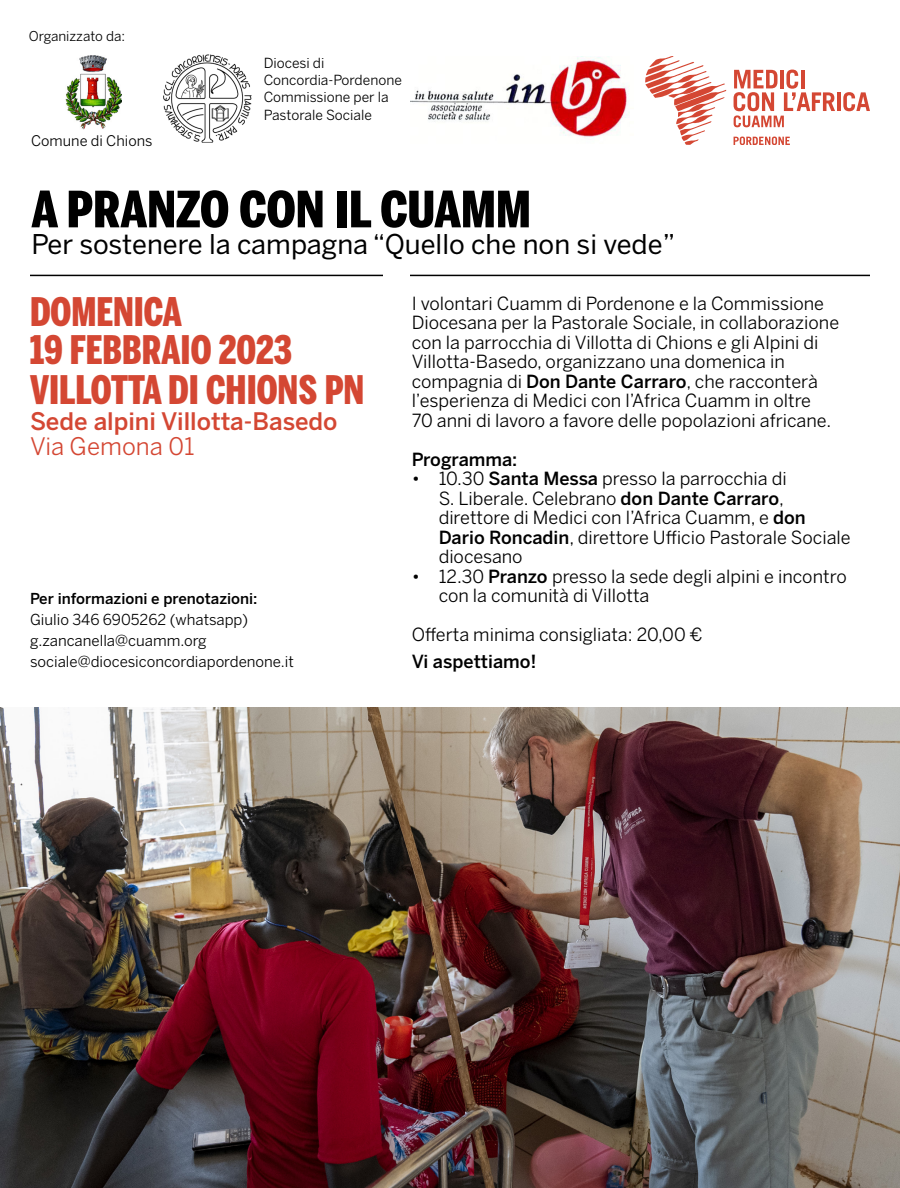
<style>
.page{position:relative;width:900px;height:1188px;background:#fff}
.page>*{position:absolute;margin:0;border:0;box-sizing:border-box;transform-origin:0 0}
.t1{font:900 49.5px "Benton Sans Compressed";color:#000;scale:1.1 1}
.t2{font:900 39px "Benton Sans Compressed";color:#d44733}
.t3{font:27px "Benton Sans";color:#000}
.t4{font:500 24px "Benton Sans";color:#d44733}
.t5{font:24px "Benton Sans";color:#d44733}
.t6{font:18px/19.5px "Benton Sans";color:#000}
.t7{font:500 18px "Benton Sans";color:#000}
.t8{font:15px "Benton Sans";color:#000}
.t9{font:500 15px "Benton Sans";color:#000}
.t10{font:14.55px "Benton Sans";color:#000}
.t11{font:13.8px/17.2px "Benton Sans";color:#000}
.t12{font:13.5px "Benton Sans";color:#000}
.s1{font-weight:500}
</style>
<div class="page">
<hr style="left:30px;top:274px;width:840px;height:2px;background:#000">
<div style="left:383px;top:266px;width:27px;height:23px;background:#fff"></div>
<img style="left:0;top:707px;width:900px;height:480px">
<hr style="left:837px;top:92px;width:4px;height:19px;background:#d44733">
<svg style="left:843px;top:92px;width:27px;height:19px"></svg>
<svg style="left:734px;top:70px;width:101px;height:57px"></svg>
<svg style="left:645px;top:56px;width:81px;height:89px"></svg>
<svg style="left:734px;top:136px;width:56px;height:9px"></svg>
<img style="left:163px;top:54px;width:89px;height:89px">
<img style="left:66px;top:56px;width:56px;height:73px">
<img style="left:410px;top:57px;width:220px;height:82px">
<p class="t12" style="left:29px;top:28px;width:98px">Organizzato da:</p>
<p class="t10" style="left:31px;top:132px;width:123px">Comune di Chions</p>
<p class="t11" style="left:264px;top:54px;width:62px">Diocesi di</p>
<p class="t11" style="left:264px;top:71px;width:140px">Concordia-Pordenone<br>Commissione per la</p>
<p class="t11" style="left:264px;top:106px;width:110px">Pastorale Sociale</p>
<p class="t1" style="left:32px;top:178px;width:456px">A PRANZO CON IL CUAMM</p>
<p class="t3" style="left:32px;top:225px;width:645px">Per sostenere la campagna “Quello che non si vede”</p>
<p class="t6" style="left:412px;top:293px;width:414px">I volontari Cuamm di Pordenone e la Commissione</p>
<p class="t6" style="left:412px;top:313px;width:429px">Diocesana per la Pastorale Sociale, in collaborazione</p>
<p class="t6" style="left:412px;top:332px;width:408px">con la parrocchia di Villotta di Chions e gli Alpini di<br>Villotta-Basedo, organizzano una domenica in</p>
<p class="t6" style="left:412px;top:371px;width:408px">compagnia di <span class="s1">Don Dante Carraro</span>, che racconterà</p>
<p class="t6" style="left:412px;top:391px;width:401px">l’esperienza di Medici con l’Africa Cuamm in oltre</p>
<p class="t6" style="left:412px;top:410px;width:421px">70 anni di lavoro a favore delle popolazioni africane.</p>
<p class="t7" style="left:412px;top:448px;width:107px">Programma:</p>
<p class="t6" style="left:439px;top:469px;width:414px;text-indent:-27px">• 10.30 <span class="s1">Santa Messa</span> presso la parrocchia di<br>S. Liberale. Celebrano <span class="s1">don Dante Carraro</span>, direttore di Medici con l’Africa Cuamm, e <span class="s1">don Dario Roncadin</span>, direttore Ufficio Pastorale Sociale diocesano</p>
<p class="t6" style="left:439px;top:566px;width:410px;text-indent:-27px">• 12.30 <span class="s1">Pranzo</span> presso la sede degli alpini e incontro con la comunità di Villotta</p>
<p class="t6" style="left:412px;top:625px;width:293px">Offerta minima consigliata: 20,00 €</p>
<p class="t7" style="left:412px;top:651px;width:127px">Vi aspettiamo!</p>
<p class="t2" style="left:30px;top:288px;width:153px">DOMENICA</p>
<p class="t2" style="left:30px;top:325px;width:264px">19 FEBBRAIO 2023</p>
<p class="t2" style="left:30px;top:366px;width:336px">VILLOTTA DI CHIONS PN</p>
<p class="t4" style="left:30px;top:407px;width:309px">Sede alpini Villotta-Basedo</p>
<p class="t5" style="left:30px;top:432px;width:166px">Via Gemona 01</p>
<p class="t9" style="left:30px;top:589px;width:229px">Per informazioni e prenotazioni:</p>
<p class="t8" style="left:30px;top:610px;width:219px">Giulio 346 6905262 (whatsapp)</p>
<p class="t8" style="left:30px;top:631px;width:178px">g.zancanella@cuamm.org</p>
<p class="t8" style="left:30px;top:652px;width:265px">sociale@diocesiconcordiapordenone.it</p>
</div>
